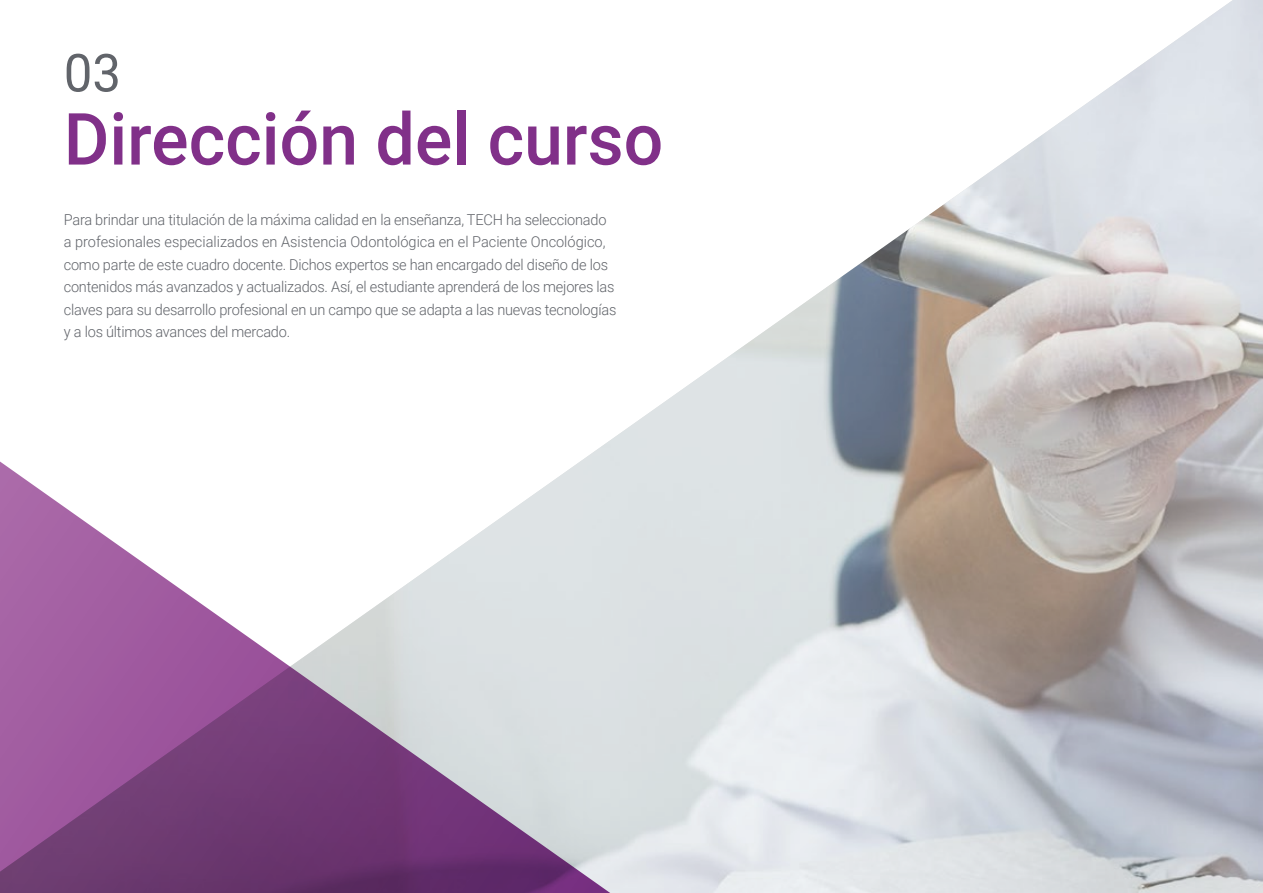
<style>
.page{position:relative;width:1263px;height:893px;background:#fff}
.page>*{position:absolute;margin:0;border:0;box-sizing:border-box;transform-origin:0 0}
.t1{font:500 72px "Roboto";color:#813089}
.t2{font:52.5px "Roboto";color:#61646a}
.t3{font:300 15px/22.5px "Roboto";letter-spacing:-.015em;color:#61646a}
</style>
<div class="page">
<img style="left:602px;top:0;width:661px;height:893px">
<svg style="left:0;top:446px;width:640px;height:447px"></svg>
<h2 class="t2" style="left:64px;top:36px;width:59px">03</h2>
<h1 class="t1" style="left:64px;top:89px;width:601px">Dirección del curso</h1>
<p class="t3" style="left:64px;top:208px;width:554px">Para brindar una titulación de la máxima calidad en la enseñanza, TECH ha seleccionado a profesionales especializados en Asistencia Odontológica en el Paciente Oncológico, como parte de este cuadro docente. Dichos expertos se han encargado del diseño de los contenidos más avanzados y actualizados. Así, el estudiante aprenderá de los mejores las claves para su desarrollo profesional en un campo que se adapta a las nuevas tecnologías y a los últimos avances del mercado.</p>
</div>
